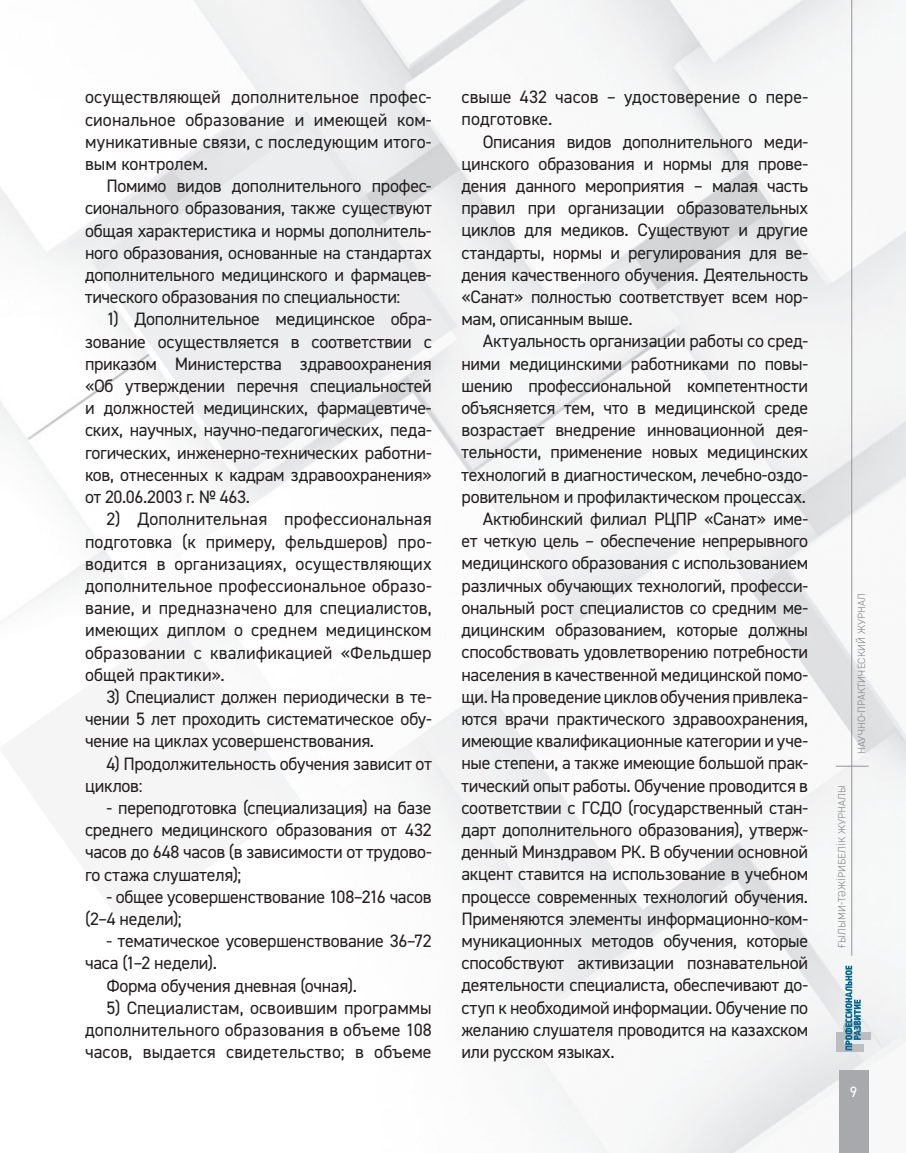
<style>
.page{position:relative;width:906px;height:1153px;background:#fff}
.page>*{position:absolute;margin:0;border:0;box-sizing:border-box;transform-origin:0 0}
.t1{font:18px/22.2px "DIN2014";letter-spacing:-.015em;color:#231f20;text-align:justify}
.t2{font:18px/22.2px "DIN2014";letter-spacing:.005em;color:#231f20}
.t3{font:15px "DIN2014";color:#fff}
.t4{font:300 10.5px "DIN2014";letter-spacing:.01em;color:#808285}
</style>
<div class="page">
<img style="left:0;top:0;width:906px;height:1152px">
<svg style="left:92px;top:111px;width:365px;height:365px;fill:#ecedee"></svg>
<svg style="left:0;top:623px;width:302px;height:303px;fill:#f5f5f6"></svg>
<div style="left:838px;top:1069px;width:30px;height:83px;background:#a8a9ad"></div>
<img style="left:837px;top:1032px;width:6px;height:19px">
<svg style="left:843px;top:965px;width:27px;height:86px"></svg>
<hr style="left:851px;top:0;width:1px;height:955px;background:#939598">
<hr style="left:836px;top:765px;width:32px;height:1px;background:#939598">
<p class="t1" style="left:85px;top:86px;width:348px">осуществляющей дополнительное профес&shy;сиональное образование и имеющей ком&shy;муникативные связи, с последующим итого&shy;вым контролем.</p>
<p class="t1" style="left:85px;top:174px;width:348px;text-indent:21px">Помимо видов дополнительного профес&shy;сионального образования, также существуют общая характеристика и нормы дополнитель&shy;ного образования, основанные на стандартах дополнительного медицинского и фармацев&shy;тического образования по специальности:</p>
<p class="t1" style="left:85px;top:308px;width:348px;text-indent:21px">1) Дополнительное медицинское обра&shy;зование осуществляется в соответствии с приказом Министерства здравоохранения «Об утверждении перечня специальностей и должностей медицинских, фармацевтиче&shy;ских, научных, научно-педагогических, педа&shy;гогических, инженерно-технических работни&shy;ков, отнесенных к кадрам здравоохранения» от 20.06.2003 г. № 463.</p>
<p class="t1" style="left:85px;top:507px;width:348px;text-indent:21px">2) Дополнительная профессиональная подготовка (к примеру, фельдшеров) про&shy;водится в организациях, осуществляющих дополнительное профессиональное образо&shy;вание, и предназначено для специалистов, имеющих диплом о среднем медицинском образовании с квалификацией «Фельдшер общей практики».</p>
<p class="t1" style="left:85px;top:685px;width:348px;text-indent:21px">3) Специалист должен периодически в те&shy;чении 5 лет проходить систематическое обу&shy;чение на циклах усовершенствования.</p>
<p class="t1" style="left:85px;top:751px;width:348px;text-indent:21px">4) Продолжительность обучения зависит от циклов:</p>
<p class="t1" style="left:85px;top:796px;width:348px;text-indent:21px">- переподготовка (специализация) на базе среднего медицинского образования от 432 часов до 648 часов (в зависимости от трудово&shy;го стажа слушателя);</p>
<p class="t1" style="left:85px;top:885px;width:348px;text-indent:21px">- общее усовершенствование 108–216 часов (2–4 недели);</p>
<p class="t1" style="left:106px;top:929px;width:327px">- тематическое усовершенствование 36–72</p>
<p class="t1" style="left:85px;top:951px;width:133px">часа (1–2 недели).</p>
<p class="t1" style="left:106px;top:973px;width:252px">Форма обучения дневная (очная).</p>
<p class="t1" style="left:85px;top:996px;width:348px;text-indent:21px">5) Специалистам, освоившим программы дополнительного образования в объеме 108 часов, выдается свидетельство; в объеме</p>
<p class="t2" style="left:461px;top:85px;width:348px">свыше 432 часов – удостоверение о пере&shy;подготовке.</p>
<p class="t1" style="left:461px;top:130px;width:348px;text-indent:21px">Описания видов дополнительного меди&shy;цинского образования и нормы для прове&shy;дения данного мероприятия – малая часть правил при организации образовательных циклов для медиков. Существуют и другие стандарты, нормы и регулирования для ве&shy;дения качественного обучения. Деятельность «Санат» полностью соответствует всем нор&shy;мам, описанным выше.</p>
<p class="t1" style="left:483px;top:330px;width:327px">Актуальность организации работы со сред-</p>
<p class="t1" style="left:461px;top:352px;width:348px">ними медицинскими работниками по повы-</p>
<p class="t1" style="left:461px;top:374px;width:348px">шению профессиональной компетентности</p>
<p class="t1" style="left:461px;top:396px;width:348px">объясняется тем, что в медицинской среде</p>
<p class="t1" style="left:461px;top:418px;width:348px">возрастает внедрение инновационной дея-</p>
<p class="t1" style="left:461px;top:441px;width:348px">тельности, применение новых медицинских</p>
<p class="t1" style="left:461px;top:463px;width:348px">технологий в диагностическом, лечебно-оздо-</p>
<p class="t1" style="left:461px;top:485px;width:346px">ровительном и профилактическом процессах.</p>
<p class="t1" style="left:483px;top:507px;width:327px">Актюбинский филиал РЦПР «Санат» име-</p>
<p class="t1" style="left:461px;top:529px;width:348px">ет четкую цель – обеспечение непрерывного</p>
<p class="t1" style="left:461px;top:552px;width:348px">медицинского образования с использованием</p>
<p class="t1" style="left:461px;top:574px;width:348px">различных обучающих технологий, професси-</p>
<p class="t1" style="left:461px;top:596px;width:348px">ональный рост специалистов со средним ме-</p>
<p class="t1" style="left:461px;top:618px;width:348px">дицинским образованием, которые должны</p>
<p class="t1" style="left:461px;top:640px;width:348px">способствовать удовлетворению потребности</p>
<p class="t1" style="left:461px;top:662px;width:348px">населения в качественной медицинской помо-</p>
<p class="t1" style="left:461px;top:685px;width:348px">щи. На проведение циклов обучения привлека-</p>
<p class="t1" style="left:461px;top:707px;width:348px">ются врачи практического здравоохранения,</p>
<p class="t1" style="left:461px;top:729px;width:348px">имеющие квалификационные категории и уче-</p>
<p class="t1" style="left:461px;top:751px;width:348px">ные степени, а также имеющие большой прак-</p>
<p class="t1" style="left:461px;top:773px;width:348px">тический опыт работы. Обучение проводится в</p>
<p class="t1" style="left:461px;top:796px;width:348px">соответствии с ГСДО (государственный стан-</p>
<p class="t1" style="left:461px;top:818px;width:348px">дарт дополнительного образования), утверж-</p>
<p class="t1" style="left:461px;top:840px;width:348px">денный Минздравом РК. В обучении основной</p>
<p class="t1" style="left:461px;top:862px;width:348px">акцент ставится на использование в учебном</p>
<p class="t1" style="left:461px;top:884px;width:348px">процессе современных технологий обучения.</p>
<p class="t1" style="left:461px;top:907px;width:348px">Применяются элементы информационно-ком-</p>
<p class="t1" style="left:461px;top:929px;width:348px">муникационных методов обучения, которые</p>
<p class="t1" style="left:461px;top:951px;width:348px">способствуют активизации познавательной</p>
<p class="t1" style="left:461px;top:973px;width:348px">деятельности специалиста, обеспечивают до-</p>
<p class="t1" style="left:461px;top:995px;width:348px">ступ к необходимой информации. Обучение по</p>
<p class="t1" style="left:461px;top:1018px;width:348px">желанию слушателя проводится на казахском</p>
<p class="t1" style="left:461px;top:1040px;width:155px">или русском языках.</p>
<p class="t4" style="left:855px;top:754px;width:162px;rotate:-90deg">НАУЧНО-ПРАКТИЧЕСКИЙ ЖУРНАЛ</p>
<p class="t4" style="left:835px;top:948px;width:163px;rotate:-90deg">ғылыми-тәжіри бел ік ЖУРНАЛЫ</p>
<p class="t3" style="left:849px;top:1081px;width:9px">9</p>
</div>
